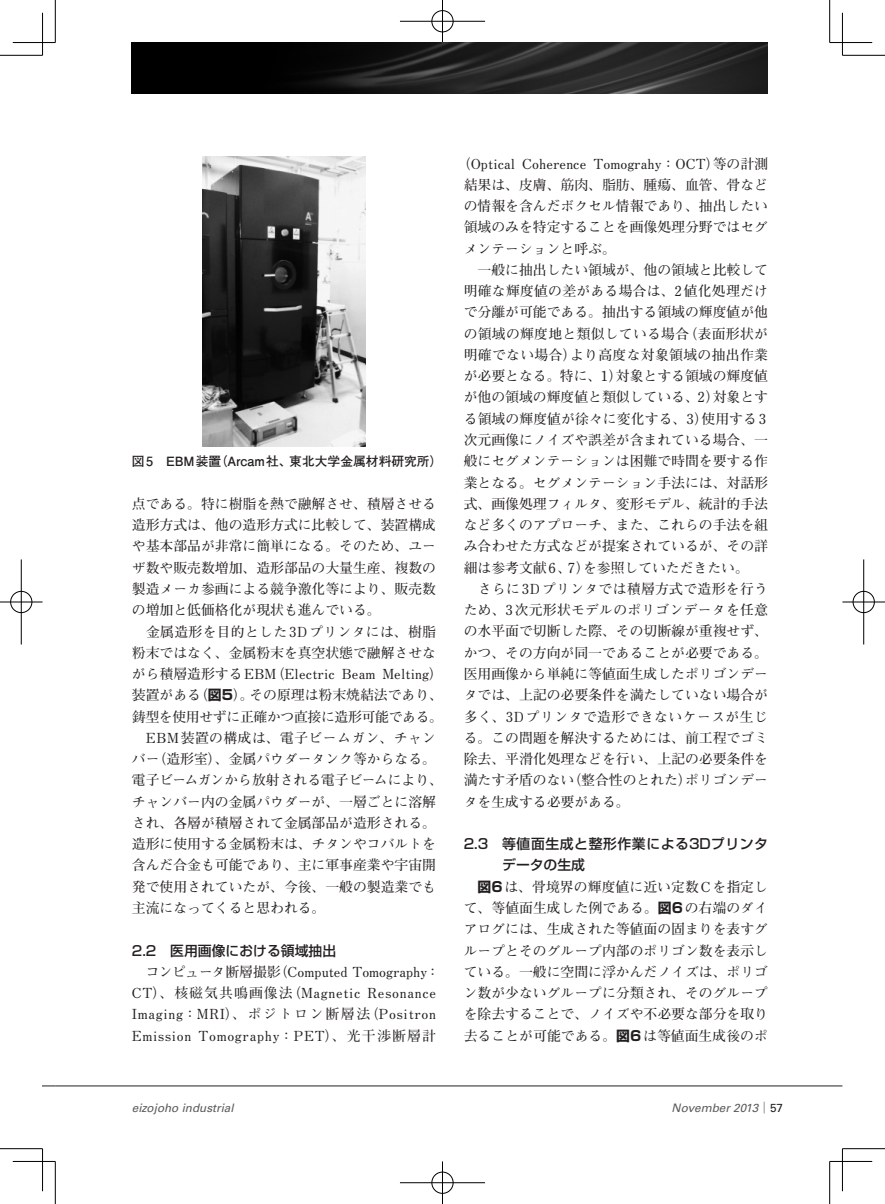
<style>
.page{position:relative;width:885px;height:1204px;background:#fff}
.page>*{position:absolute;margin:0;border:0;box-sizing:border-box;transform-origin:0 0}
.t1{font:13.8px/21.3px "Futo Min A101 Pro Bold 90 pv RKSJ H";color:#231f20}
.t2{font:13.8px/21.3px "Futo Min A101 Pro Bold 90 pv RKSJ H";letter-spacing:.05em;color:#231f20}
.t3{font:13.8px/21.3px "Shin Go Pro Medium 90 pv RKSJ H";letter-spacing:.045em;color:#231f20}
.t4{font:13.8px "Shin Go Pro Medium 90 pv RKSJ H";letter-spacing:.005em;color:#231f20}
.t5{font:12.75px "Futo Go B101 Pro Bold 90 pv RKSJ H";color:#231f20}
.t6{font:italic 11.7px "Univers";color:#5b5b5b}
.s1{font-family:"Shin Go Pro Bold 90 pv RKSJ H"}
.s2{font-family:"Ryumin Medium 83 pv RKSJ H";font-style:normal;color:#231f20}
.s3{font-style:normal;color:#231f20}
</style>
<div class="page">
<svg style="left:43px;top:1085px;width:12px;height:1px"></svg>
<img style="left:132px;top:43px;width:635px;height:51px">
<hr style="left:55px;top:1085px;width:787px;height:1px;background:#231f20">
<img style="left:202px;top:156px;width:163px;height:290px">
<hr style="left:0;top:55px;width:43px;height:1px;background:#000">
<hr style="left:842px;top:55px;width:42px;height:1px;background:#000">
<hr style="left:0;top:1148px;width:43px;height:1px;background:#000">
<hr style="left:842px;top:1148px;width:42px;height:1px;background:#000">
<hr style="left:55px;top:0;width:1px;height:43px;background:#000">
<hr style="left:55px;top:1161px;width:1px;height:42px;background:#000">
<hr style="left:829px;top:0;width:1px;height:43px;background:#000">
<hr style="left:829px;top:1161px;width:1px;height:42px;background:#000">
<hr style="left:13px;top:42px;width:42px;height:1px;background:#000">
<hr style="left:829px;top:42px;width:43px;height:1px;background:#000">
<hr style="left:13px;top:1161px;width:42px;height:1px;background:#000">
<hr style="left:829px;top:1161px;width:43px;height:1px;background:#000">
<hr style="left:42px;top:13px;width:1px;height:42px;background:#000">
<hr style="left:42px;top:1148px;width:1px;height:43px;background:#000">
<hr style="left:842px;top:13px;width:1px;height:42px;background:#000">
<hr style="left:842px;top:1148px;width:1px;height:43px;background:#000">
<div style="left:431px;top:10px;width:22px;height:22px;border:1px solid #fff;border-radius:50%"></div>
<div style="left:431px;top:11px;width:22px;height:21px;border:1px solid #000;border-radius:50%"></div>
<hr style="left:400px;top:21px;width:85px;height:1px;background:#000">
<hr style="left:442px;top:0;width:1px;height:43px;background:#000">
<div style="left:431px;top:1171px;width:22px;height:22px;border:1px solid #000;border-radius:50%"></div>
<hr style="left:400px;top:1182px;width:85px;height:1px;background:#000">
<hr style="left:442px;top:1161px;width:1px;height:42px;background:#000">
<div style="left:10px;top:590px;width:22px;height:23px;border:1px solid #fff;border-radius:50%"></div>
<div style="left:11px;top:591px;width:21px;height:21px;border:1px solid #000;border-radius:50%"></div>
<hr style="left:0;top:601px;width:43px;height:1px;background:#000">
<hr style="left:21px;top:559px;width:1px;height:85px;background:#000">
<div style="left:852px;top:590px;width:22px;height:23px;border:1px solid #fff;border-radius:50%"></div>
<div style="left:852px;top:591px;width:22px;height:21px;border:1px solid #000;border-radius:50%"></div>
<hr style="left:842px;top:601px;width:42px;height:1px;background:#000">
<hr style="left:863px;top:559px;width:1px;height:85px;background:#000">
<p class="t5" style="left:132px;top:457px;width:312px">図5　EBM装置（Arcam社、東北大学金属材料研究所）</p>
<p class="t1" style="left:132px;top:495px;width:312px">点である。特に樹脂を熱で融解させ、積層させる造形方式は、他の造形方式に比較して、装置構成や基本部品が非常に簡単になる。そのため、ユーザ数や販売数増加、造形部品の大量生産、複数の製造メーカ参画による競争激化等により、販売数の増加と低価格化が現状も進んでいる。<br>　金属造形を目的とした3Dプリンタには、樹脂粉末ではなく、金属粉末を真空状態で融解させながら積層造形するEBM（Electric Beam Melting）装置がある（<span class="s1">図5</span>）。その原理は粉末焼結法であり、鋳型を使用せずに正確かつ直接に造形可能である。　EBM装置の構成は、電子ビームガン、チャンバー（造形室）、金属パウダータンク等からなる。電子ビームガンから放射される電子ビームにより、チャンバー内の金属パウダーが、一層ごとに溶解され、各層が積層されて金属部品が造形される。造形に使用する金属粉末は、チタンやコバルトを含んだ合金も可能であり、主に軍事産業や宇宙開発で使用されていたが、今後、一般の製造業でも主流になってくると思われる。</p>
<p class="t4" style="left:132px;top:945px;width:206px">2.2　医用画像における領域抽出</p>
<p class="t2" style="left:132px;top:962px;width:309px">　コンピュータ断層撮影（Computed Tomography：CT）、核磁気共鳴画像法（Magnetic Resonance Imaging：MRI）、ポジトロン断層法（Positron Emission Tomography：PET）、光干渉断層計</p>
<p class="t1" style="left:463px;top:154px;width:306px;text-indent:-7px">（Optical Coherence Tomograhy：OCT）等の計測結果は、皮膚、筋肉、脂肪、腫瘍、血管、骨などの情報を含んだボクセル情報であり、抽出したい領域のみを特定することを画像処理分野ではセグメンテーションと呼ぶ。<br>　一般に抽出したい領域が、他の領域と比較して明確な輝度値の差がある場合は、2値化処理だけで分離が可能である。抽出する領域の輝度値が他の領域の輝度地と類似している場合（表面形状が明確でない場合）より高度な対象領域の抽出作業が必要となる。特に、1）対象とする領域の輝度値が他の領域の輝度値と類似している、2）対象とする領域の輝度値が徐々に変化する、3）使用する3次元画像にノイズや誤差が含まれている場合、一般にセグメンテーションは困難で時間を要する作業となる。セグメンテーション手法には、対話形式、画像処理フィルタ、変形モデル、統計的手法など多くのアプローチ、また、これらの手法を組み合わせた方式などが提案されているが、その詳細は参考文献6、7）を参照していただきたい。<br>　さらに3Dプリンタでは積層方式で造形を行うため、3次元形状モデルのポリゴンデータを任意の水平面で切断した際、その切断線が重複せず、かつ、その方向が同一であることが必要である。医用画像から単純に等値面生成したポリゴンデータでは、上記の必要条件を満たしていない場合が多く、3Dプリンタで造形できないケースが生じる。この問題を解決するためには、前工程でゴミ除去、平滑化処理などを行い、上記の必要条件を満たす矛盾のない（整合性のとれた）ポリゴンデータを生成する必要がある。</p>
<p class="t3" style="left:502px;top:835px;width:267px;text-indent:-38px">2.3　 等値面生成と整形作業による3Dプリンタデータの生成</p>
<p class="t1" style="left:463px;top:877px;width:306px;text-align:justify;text-indent:14px"><span class="s1">図6</span>は、骨境界の輝度値に近い定数Cを指定して、等値面生成した例である。<span class="s1">図6</span>の右端のダイアログには、生成された等値面の固まりを表すグループとそのグループ内部のポリゴン数を表示している。一般に空間に浮かんだノイズは、ポリゴン数が少ないグループに分類され、そのグループを除去することで、ノイズや不必要な部分を取り去ることが可能である。<span class="s1">図6</span>は等値面生成後のポ</p>
<p class="t6" style="left:132px;top:1100px;width:103px">eizojoho industrial</p>
<p class="t6" style="left:671px;top:1100px;width:113px">November 2013<span class="s2">―</span><span class="s3">57</span></p>
</div>
